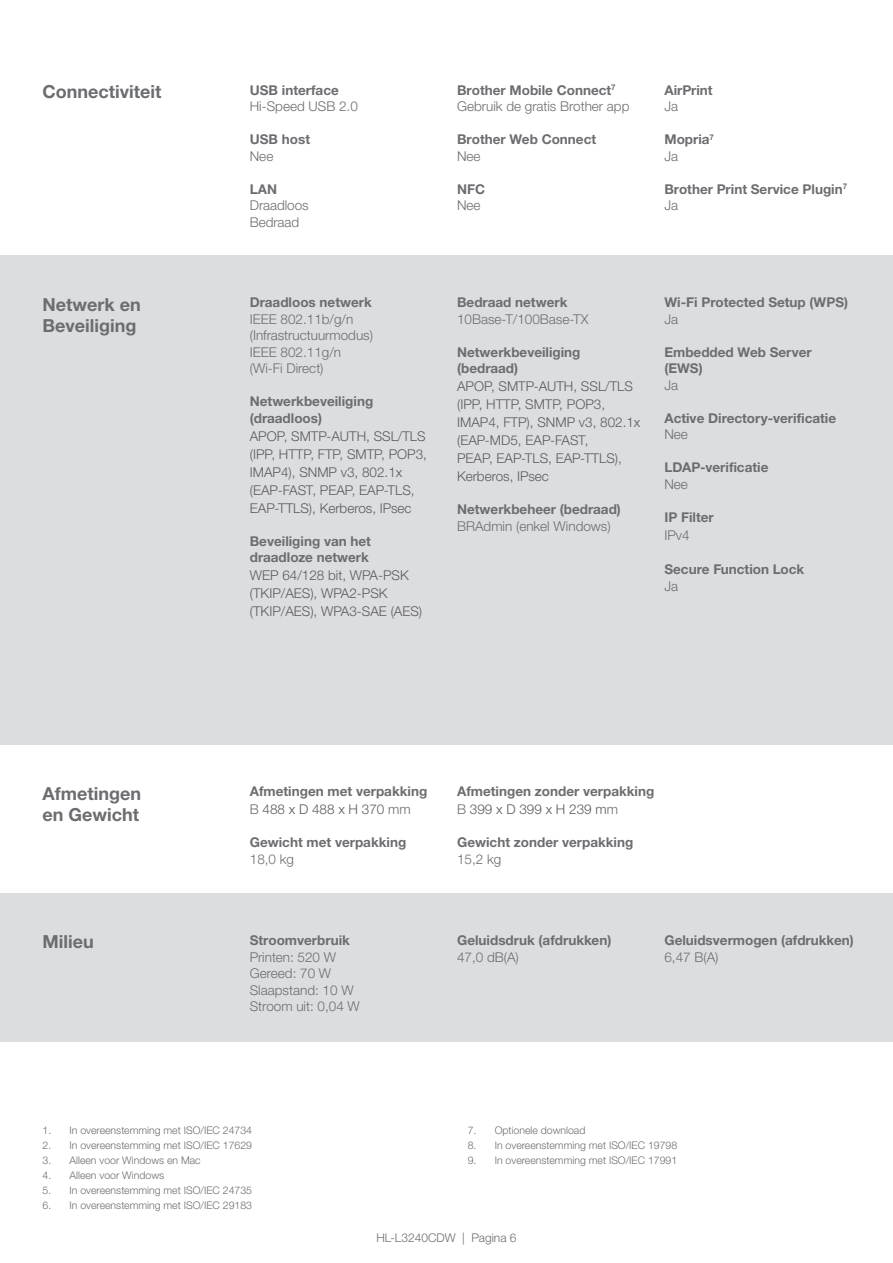
<style>
.page{position:relative;width:893px;height:1263px;background:#fff}
.page>*{position:absolute;margin:0;border:0;box-sizing:border-box;transform-origin:0 0}
.t1{font:700 18px/21.6px "Helvetica Neue LTW1 G";color:#6c6d70}
.t2{font:700 13.5px/16.5px "Helvetica Neue LTW1 G";color:#6c6d70}
.t3{font:300 13.5px/18px "Helvetica Neue LTW1 G";color:#5c5c5f}
.t4{font:300 13.5px/16.5px "Helvetica Neue LTW1 G";color:#6c6d70}
.t5{font:300 12px "Helvetica Neue LTW1 G";color:#6c6d70}
.t6{font:300 10.5px "Helvetica Neue LTW1 G";color:#6c6d70}
.s1{font-weight:700}
.s2{font-weight:300}
.s3{font-weight:300;color:#5c5c5f}
</style>
<div class="page">
<div style="left:0;top:255px;width:893px;height:489px;background:#dcdddf"></div>
<div style="left:0;top:893px;width:893px;height:149px;background:#dcdddf"></div>
<h1 class="t1" style="left:43px;top:81px;width:120px">Connectiviteit</h1>
<p class="t2" style="left:250px;top:82px;width:91px">USB interface</p>
<p class="t4" style="left:250px;top:98px;width:110px">Hi-Speed USB 2.0</p>
<p class="t2" style="left:250px;top:131px;width:62px">USB host</p>
<p class="t4" style="left:250px;top:148px;width:25px">Nee</p>
<p class="t2" style="left:250px;top:181px;width:29px">LAN</p>
<p class="t4" style="left:250px;top:197px;width:60px">Draadloos<br>Bedraad</p>
<h1 class="t1" style="left:43px;top:293px;width:100px">Netwerk en<br>Beveiliging</h1>
<p class="t2" style="left:250px;top:294px;width:124px">Draadloos netwerk</p>
<p class="t4" style="left:250px;top:311px;width:125px">IEEE 802.11b/g/n (Infrastructuurmodus)<br>IEEE 802.11g/n (Wi-Fi Direct)</p>
<p class="t2" style="left:250px;top:393px;width:125px">Netwerkbeveiliging (draadloos)</p>
<p class="t3" style="left:250px;top:427px;width:179px">APOP, SMTP-AUTH, SSL/TLS (IPP, HTTP, FTP, SMTP, POP3,<br>IMAP4), SNMP v3, 802.1x (EAP-FAST, PEAP, EAP-TLS,<br>EAP-TTLS), Kerberos, IPsec</p>
<p class="t2" style="left:250px;top:533px;width:123px">Beveiliging van het draadloze netwerk</p>
<p class="t3" style="left:250px;top:566px;width:174px">WEP 64/128 bit, WPA-PSK (TKIP/AES), WPA2-PSK (TKIP/AES), WPA3-SAE (AES)</p>
<p class="t4" style="left:457px;top:82px;width:174px"><span class="s1">Brother Mobile Connect</span><sup>7<br></sup>Gebruik de gratis Brother app</p>
<p class="t2" style="left:457px;top:131px;width:141px">Brother Web Connect</p>
<p class="t4" style="left:457px;top:148px;width:25px">Nee</p>
<p class="t2" style="left:457px;top:181px;width:30px">NFC</p>
<p class="t4" style="left:457px;top:197px;width:25px">Nee</p>
<p class="t2" style="left:664px;top:82px;width:50px">AirPrint</p>
<p class="t4" style="left:664px;top:98px;width:15px">Ja</p>
<p class="t2" style="left:664px;top:131px;width:51px">Mopria<sup>7<br></sup><span class="s2">Ja</span></p>
<p class="t2" style="left:664px;top:181px;width:184px">Brother Print Service Plugin<sup>7<br></sup><span class="s2">Ja</span></p>
<p class="t2" style="left:457px;top:294px;width:112px">Bedraad netwerk</p>
<p class="t4" style="left:457px;top:311px;width:133px">10Base-T/100Base-TX</p>
<p class="t2" style="left:457px;top:344px;width:125px">Netwerkbeveiliging (bedraad)</p>
<p class="t3" style="left:457px;top:377px;width:185px">APOP, SMTP-AUTH, SSL/TLS (IPP, HTTP, SMTP, POP3,<br>IMAP4, FTP), SNMP v3, 802.1x (EAP-MD5, EAP-FAST,<br>PEAP, EAP-TLS, EAP-TTLS),<br>Kerberos, IPsec</p>
<p class="t2" style="left:457px;top:501px;width:165px">Netwerkbeheer (bedraad)</p>
<p class="t4" style="left:457px;top:518px;width:155px">BRAdmin (enkel Windows)</p>
<p class="t2" style="left:664px;top:294px;width:185px">Wi-Fi Protected Setup (WPS)</p>
<p class="t4" style="left:664px;top:311px;width:15px">Ja</p>
<p class="t2" style="left:664px;top:344px;width:149px">Embedded Web Server (EWS)</p>
<p class="t4" style="left:664px;top:377px;width:15px">Ja</p>
<p class="t2" style="left:664px;top:409px;width:173px">Active Directory-verificatie</p>
<p class="t4" style="left:664px;top:426px;width:25px">Nee</p>
<p class="t2" style="left:664px;top:459px;width:106px">LDAP-verificatie</p>
<p class="t4" style="left:664px;top:476px;width:25px">Nee</p>
<p class="t2" style="left:664px;top:508px;width:51px">IP Filter</p>
<p class="t4" style="left:664px;top:527px;width:27px">IPv4</p>
<p class="t2" style="left:664px;top:561px;width:141px">Secure Function Lock</p>
<p class="t4" style="left:664px;top:578px;width:15px">Ja</p>
<h1 class="t1" style="left:43px;top:782px;width:100px">Afmetingen en Gewicht</h1>
<p class="t2" style="left:250px;top:782px;width:179px;line-height:18px">Afmetingen met verpakking<br><span class="s2">B</span> <span class="s3">488 x D 488 x H 370</span> <span class="s2">mm</span></p>
<p class="t2" style="left:250px;top:834px;width:158px">Gewicht met verpakking</p>
<p class="t4" style="left:250px;top:851px;width:46px">18,0 kg</p>
<p class="t2" style="left:457px;top:782px;width:199px;line-height:18px">Afmetingen zonder verpakking<br><span class="s2">B</span> <span class="s3">399 x D 399 x H 239 m</span><span class="s2">m</span></p>
<p class="t2" style="left:457px;top:834px;width:178px">Gewicht zonder verpakking</p>
<p class="t4" style="left:457px;top:851px;width:46px">15,2 kg</p>
<p class="t2" style="left:457px;top:932px;width:156px">Geluidsdruk (afdrukken)</p>
<p class="t4" style="left:457px;top:948px;width:63px">47,0 dB(A)</p>
<h1 class="t1" style="left:43px;top:931px;width:53px">Milieu</h1>
<p class="t2" style="left:664px;top:932px;width:191px">Geluidsvermogen (afdrukken)</p>
<p class="t4" style="left:664px;top:948px;width:56px">6,47 B(A)</p>
<p class="t2" style="left:250px;top:932px;width:102px">Stroomverbruik</p>
<p class="t4" style="left:250px;top:948px;width:112px">Printen: 520 W<br>Gereed: 70 W<br>Slaapstand: 10 W<br>Stroom uit: 0,04 W</p>
<p class="t6" style="left:43px;top:1124px;width:211px">1. In overeenstemming met ISO/IEC 24734</p>
<p class="t6" style="left:43px;top:1139px;width:211px">2. In overeenstemming met ISO/IEC 17629</p>
<p class="t6" style="left:43px;top:1154px;width:160px">3. Alleen voor Windows en Mac</p>
<p class="t6" style="left:43px;top:1169px;width:123px">4. Alleen voor Windows</p>
<p class="t6" style="left:43px;top:1184px;width:211px">5. In overeenstemming met ISO/IEC 24735</p>
<p class="t6" style="left:43px;top:1199px;width:211px">6. In overeenstemming met ISO/IEC 29183</p>
<p class="t6" style="left:468px;top:1124px;width:119px">7. Optionele download</p>
<p class="t6" style="left:468px;top:1139px;width:211px">8. In overeenstemming met ISO/IEC 19798</p>
<p class="t6" style="left:468px;top:1154px;width:211px">9. In overeenstemming met ISO/IEC 17991</p>
<p class="t5" style="left:376px;top:1230px;width:142px">HL-L3240CDW | Pagina 6</p>
</div>
